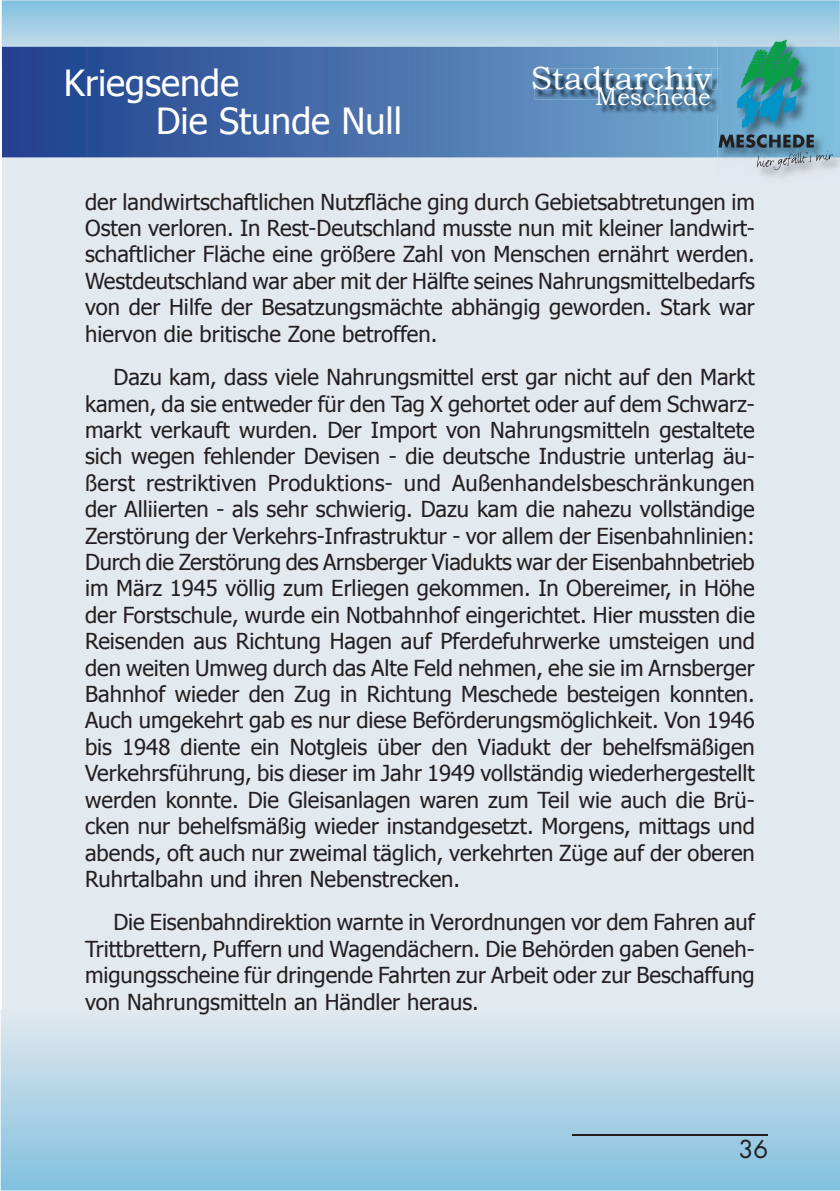
<style>
.page{position:relative;width:840px;height:1191px;background:#fff}
.page>*{position:absolute;margin:0;border:0;box-sizing:border-box;transform-origin:0 0}
.t1{font:36px "Tahoma";color:#fff}
.t2{font:32px "Bookman Old Style";color:#fff}
.t3{font:24px "Bookman Old Style";color:#fff}
.t4{font:24px "Futura";color:#231f20}
.t5{font:22px/26.4px "Tahoma";color:#231f20;text-align:justify}
</style>
<div class="page">
<div style="left:2px;top:0;width:837px;height:1189px;background:#e2e9ef"></div>
<svg style="left:2px;top:0;width:837px;height:47px;background:#a0cde3"></svg>
<svg style="left:1px;top:1010px;width:838px;height:180px"></svg>
<svg style="left:2px;top:47px;width:715px;height:110px;background:#456da9"></svg>
<img style="left:534px;top:68px;width:183px;height:31px">
<img style="left:534px;top:68px;width:177px;height:22px">
<img style="left:598px;top:90px;width:119px;height:25px">
<img style="left:598px;top:90px;width:113px;height:1px">
<hr style="left:572px;top:1134px;width:195px;height:1px;background:#231f20">
<img style="left:717px;top:39px;width:123px;height:143px">
<svg style="left:717px;top:90px;width:2px;height:25px"></svg>
<svg style="left:718px;top:134px;width:114px;height:36px"></svg>
<svg style="left:736px;top:40px;width:65px;height:88px;background:#3c9b9d"></svg>
<h1 class="t1" style="left:64px;top:58px;width:177px">Kriegsende</h1>
<h2 class="t2" style="left:530px;top:58px;width:182px">Stadtarchiv</h2>
<p class="t3" style="left:595px;top:81px;width:117px">Meschede</p>
<h1 class="t1" style="left:156px;top:97px;width:247px">Die Stunde Null</h1>
<p class="t5" style="left:85px;top:187px;width:671px">der landwirtschaftlichen Nutzfläche ging durch Gebietsabtretungen im Osten verloren. In Rest-Deutschland musste nun mit kleiner landwirt&shy;schaftlicher Fläche eine größere Zahl von Menschen ernährt werden.<br>Westdeutschland war aber mit der Hälfte seines Nahrungsmittelbedarfs von der Hilfe der Besatzungsmächte abhängig geworden. Stark war hiervon die britische Zone betroffen.</p>
<p class="t5" style="left:85px;top:363px;width:671px;text-indent:28px">Dazu kam, dass viele Nahrungsmittel erst gar nicht auf den Markt kamen, da sie entweder für den Tag X gehortet oder auf dem Schwarz&shy;markt verkauft wurden. Der Import von Nahrungsmitteln gestaltete sich wegen fehlender Devisen - die deutsche Industrie unterlag äu&shy;ßerst restriktiven Produktions- und Außenhandelsbeschränkungen der Alliierten - als sehr schwierig. Dazu kam die nahezu vollständige Zerstörung der Verkehrs-Infrastruktur - vor allem der Eisenbahnlinien:<br>Durch die Zerstörung des Arnsberger Viadukts war der Eisenbahnbetrieb im März 1945 völlig zum Erliegen gekommen. In Obereimer, in Höhe der Forstschule, wurde ein Notbahnhof eingerichtet. Hier mussten die Reisenden aus Richtung Hagen auf Pferdefuhrwerke umsteigen und den weiten Umweg durch das Alte Feld nehmen, ehe sie im Arnsberger Bahnhof wieder den Zug in Richtung Meschede besteigen konnten.<br>Auch umgekehrt gab es nur diese Beförderungsmöglichkeit. Von 1946 bis 1948 diente ein Notgleis über den Viadukt der behelfsmäßigen Verkehrsführung, bis dieser im Jahr 1949 vollständig wiederhergestellt werden konnte. Die Gleisanlagen waren zum Teil wie auch die Brü&shy;cken nur behelfsmäßig wieder instandgesetzt. Morgens, mittags und abends, oft auch nur zweimal täglich, verkehrten Züge auf der oberen Ruhrtalbahn und ihren Nebenstrecken.</p>
<p class="t5" style="left:85px;top:908px;width:670px;text-indent:28px">Die Eisenbahndirektion warnte in Verordnungen vor dem Fahren auf Trittbrettern, Puffern und Wagendächern. Die Behörden gaben Geneh&shy;migungsscheine für dringende Fahrten zur Arbeit oder zur Beschaffung von Nahrungsmitteln an Händler heraus.</p>
<p class="t4" style="left:738px;top:1132px;width:31px">36</p>
</div>
